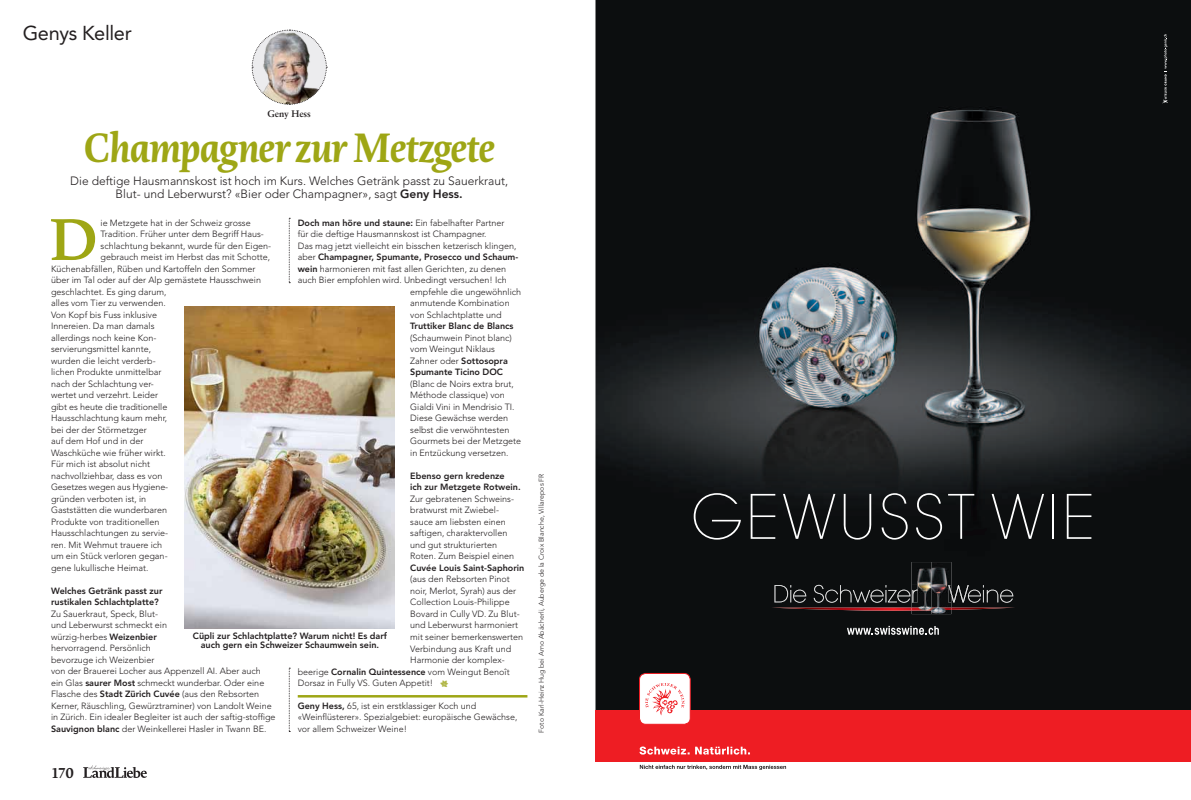
<style>
.page{position:relative;width:1191px;height:800px;background:#fff}
.page>*{position:absolute;margin:0;border:0;box-sizing:border-box;transform-origin:0 0}
.t1{font:600 57.6px "Novel Pro";color:#9ea615}
.t2{font:italic 700 40px "Novel Pro";letter-spacing:-.04em;color:#9ea615}
.t3{font:20px "Avenir LT Std";letter-spacing:-.015em;color:#231f20}
.t4{font:700 14px "Novel Pro";color:#231f20}
.t5{font:300 12px/13px "Avenir LT Std";color:#231f20;text-align:center}
.t6{font:700 9.5px "Sabon LT Std";color:#231f20}
.t7{font:300 9px/11.5px "Avenir LT Std";color:#231f20}
.t8{font:800 9px/11.5px "Avenir LT Std";color:#231f20}
.t9{font:300 7px "Avenir LT Std";color:#231f20}
.s1{font-weight:800}
.s2{font-weight:300}
.s3{font-family:"We Love Nature Blooms";font-weight:400;color:#b0b646}
</style>
<div class="page">
<img style="left:595px;top:0;width:596px;height:709px">
<svg style="left:1162px;top:34px;width:5px;height:70px"></svg>
<div style="left:595px;top:709px;width:596px;height:52px;background:#ee1d23"></div>
<svg style="left:639px;top:746px;width:50px;height:8px"></svg>
<svg style="left:695px;top:746px;width:55px;height:8px"></svg>
<svg style="left:640px;top:764px;width:146px;height:5px"></svg>
<div style="left:639px;top:673px;width:51px;height:51px;background:#fff;border-radius:6px"></div>
<div style="left:639px;top:673px;width:51px;height:51px;border:1px solid #ee1d23;border-radius:6px"></div>
<svg style="left:645px;top:683px;width:39px;height:32px"></svg>
<img style="left:911px;top:562px;width:40px;height:52px">
<svg style="left:771px;top:584px;width:244px;height:26px;background:#362d2e"></svg>
<svg style="left:847px;top:625px;width:92px;height:9px"></svg>
<svg style="left:693px;top:493px;width:48px;height:46px;background:#282a2b"></svg>
<svg style="left:750px;top:494px;width:25px;height:44px"></svg>
<svg style="left:783px;top:494px;width:52px;height:44px;background:#2f3132"></svg>
<svg style="left:843px;top:494px;width:28px;height:45px"></svg>
<svg style="left:881px;top:493px;width:26px;height:46px"></svg>
<svg style="left:916px;top:493px;width:26px;height:46px"></svg>
<svg style="left:948px;top:494px;width:26px;height:44px"></svg>
<svg style="left:991px;top:494px;width:53px;height:44px;background:#2d2f30"></svg>
<hr style="left:1052px;top:494px;width:2px;height:44px;background:#fff">
<svg style="left:1066px;top:494px;width:25px;height:44px"></svg>
<img style="left:251px;top:29px;width:76px;height:76px">
<svg style="left:83px;top:765px;width:64px;height:12px"></svg>
<svg style="left:289px;top:218px;width:1px;height:65px"></svg>
<svg style="left:289px;top:667px;width:1px;height:65px"></svg>
<img style="left:184px;top:306px;width:210px;height:322px">
<hr style="left:298px;top:695px;width:229px;height:2px;background:#9ea615">
<h3 class="t3" style="left:23px;top:21px;width:111px">Genys Keller</h3>
<p class="t6" style="left:267px;top:108px;width:45px">Geny Hess</p>
<h2 class="t2" style="left:83px;top:117px;width:414px">Champagner zur Metzgete</h2>
<h3 class="t5" style="left:70px;top:174px;width:439px">Die deftige Hausmannskost ist hoch im Kurs. Welches Getränk passt zu Sauerkraut,<br>Blut- und Leberwurst? «Bier oder Champagner», sagt <span class="s1">Geny Hess.</span></h3>
<h1 class="t1" style="left:47px;top:196px;width:53px">D</h1>
<p class="t7" style="left:100px;top:217px;width:152px">ie Metzgete hat in der Schweiz grosse</p>
<p class="t8" style="left:298px;top:217px;width:208px">Doch man höre und staune: <span class="s2">Ein fabelhafter Partner</span></p>
<p class="t7" style="left:298px;top:228px;width:190px">für die deftige Hausmannskost ist Champagner.</p>
<p class="t7" style="left:298px;top:240px;width:220px">Das mag jetzt vielleicht ein bisschen ketzerisch klingen,</p>
<p class="t8" style="left:298px;top:251px;width:222px"><span class="s2">aber</span> Champagner, Spumante, Prosecco und Schaum-</p>
<p class="t7" style="left:298px;top:263px;width:210px"><span class="s1">wein</span> harmonieren mit fast allen Gerichten, zu denen</p>
<p class="t7" style="left:298px;top:274px;width:210px">auch Bier empfohlen wird. Unbedingt versuchen! Ich</p>
<p class="t7" style="left:410px;top:286px;width:112px">empfehle die ungewöhnlich</p>
<p class="t7" style="left:410px;top:297px;width:101px">anmutende Kombination</p>
<p class="t7" style="left:410px;top:309px;width:93px">von Schlachtplatte und</p>
<p class="t8" style="left:410px;top:320px;width:105px">Truttiker Blanc de Blancs</p>
<p class="t7" style="left:410px;top:332px;width:103px">(Schaumwein Pinot blanc) vom Weingut Niklaus<br>Zahner oder <span class="s1">Sottosopra<br>Spumante Ticino DOC</span></p>
<p class="t7" style="left:410px;top:378px;width:113px">(Blanc de Noirs extra brut,<br>Méthode classique) von<br>Gialdi Vini in Mendrisio TI.<br>Diese Gewächse werden selbst die verwöhntesten<br>Gourmets bei der Metzgete in Entzückung versetzen.</p>
<p class="t8" style="left:410px;top:470px;width:112px">Ebenso gern kredenze<br>ich zur Metzgete Rotwein.</p>
<p class="t7" style="left:410px;top:493px;width:106px">Zur gebratenen Schweins&shy;bratwurst mit Zwiebel&shy;sauce am liebsten einen saftigen, charaktervollen und gut strukturierten<br>Roten. Zum Beispiel einen</p>
<p class="t8" style="left:410px;top:562px;width:116px">Cuvée Louis Saint-Saphorin</p>
<p class="t7" style="left:410px;top:573px;width:101px">(aus den Rebsorten Pinot</p>
<p class="t7" style="left:410px;top:585px;width:107px">noir, Merlot, Syrah) aus der</p>
<p class="t7" style="left:410px;top:596px;width:101px">Collection Louis-Philippe</p>
<p class="t7" style="left:410px;top:608px;width:111px">Bovard in Cully VD. Zu Blut-</p>
<p class="t7" style="left:410px;top:619px;width:109px">und Leberwurst harmoniert</p>
<p class="t7" style="left:410px;top:631px;width:114px">mit seiner bemerkenswerten</p>
<p class="t7" style="left:410px;top:642px;width:103px">Verbindung aus Kraft und</p>
<p class="t7" style="left:410px;top:654px;width:96px">Harmonie der komplex-</p>
<p class="t7" style="left:298px;top:665px;width:213px">beerige <span class="s1">Cornalin Quintessence</span> vom Weingut Benoît</p>
<p class="t7" style="left:298px;top:677px;width:153px">Dorsaz in Fully VS. Guten Appetit! <span class="s3">C</span></p>
<p class="t7" style="left:100px;top:228px;width:165px">Tradition. Früher unter dem Begriff Haus-</p>
<p class="t7" style="left:100px;top:240px;width:172px">schlachtung bekannt, wurde für den Eigen-</p>
<p class="t7" style="left:100px;top:251px;width:171px">gebrauch meist im Herbst das mit Schotte,</p>
<p class="t7" style="left:51px;top:263px;width:206px">Küchenabfällen, Rüben und Kartoffeln den Sommer</p>
<p class="t7" style="left:51px;top:274px;width:211px">über im Tal oder auf der Alp gemästete Hausschwein</p>
<p class="t7" style="left:51px;top:286px;width:117px">geschlachtet. Es ging darum,</p>
<p class="t7" style="left:51px;top:297px;width:116px">alles vom Tier zu verwenden.</p>
<p class="t7" style="left:51px;top:309px;width:108px">Von Kopf bis Fuss inklusive</p>
<p class="t7" style="left:51px;top:320px;width:105px">Innereien. Da man damals</p>
<p class="t7" style="left:51px;top:332px;width:107px">allerdings noch keine Kon-</p>
<p class="t7" style="left:51px;top:343px;width:102px">servierungsmittel kannte,</p>
<p class="t7" style="left:51px;top:355px;width:105px">wurden die leicht verderb-</p>
<p class="t7" style="left:51px;top:366px;width:112px">lichen Produkte unmittelbar</p>
<p class="t7" style="left:51px;top:378px;width:104px">nach der Schlachtung ver-</p>
<p class="t7" style="left:51px;top:389px;width:109px">wertet und verzehrt. Leider</p>
<p class="t7" style="left:51px;top:401px;width:118px">gibt es heute die traditionelle</p>
<p class="t7" style="left:51px;top:412px;width:118px">Hausschlachtung kaum mehr,</p>
<p class="t7" style="left:51px;top:424px;width:97px">bei der der Störmetzger</p>
<p class="t7" style="left:51px;top:435px;width:94px">auf dem Hof und in der</p>
<p class="t7" style="left:51px;top:447px;width:116px">Waschküche wie früher wirkt.</p>
<p class="t7" style="left:51px;top:458px;width:101px">Für mich ist absolut nicht</p>
<p class="t7" style="left:51px;top:470px;width:113px">nachvollziehbar, dass es von</p>
<p class="t7" style="left:51px;top:481px;width:118px">Gesetzes wegen aus Hygiene-</p>
<p class="t7" style="left:51px;top:493px;width:97px">gründen verboten ist, in</p>
<p class="t7" style="left:51px;top:504px;width:117px">Gaststätten die wunderbaren</p>
<p class="t7" style="left:51px;top:516px;width:110px">Produkte von traditionellen</p>
<p class="t7" style="left:51px;top:527px;width:119px">Hausschlachtungen zu servie-</p>
<p class="t7" style="left:51px;top:539px;width:113px">ren. Mit Wehmut trauere ich</p>
<p class="t7" style="left:51px;top:550px;width:117px">um ein Stück verloren gegan-</p>
<p class="t7" style="left:51px;top:562px;width:99px">gene lukullische Heimat.</p>
<p class="t8" style="left:51px;top:585px;width:113px">Welches Getränk passt zur rustikalen Schlachtplatte?</p>
<p class="t7" style="left:51px;top:608px;width:226px">Zu Sauerkraut, Speck, Blut-<br>und Leberwurst schmeckt ein<br>würzig-herbes <span class="s1">Weizenbier<br></span>hervorragend. Persönlich<br>bevorzuge ich Weizenbier<br>von der Brauerei Locher aus Appenzell AI. Aber auch<br>ein Glas <span class="s1">saurer Most</span> schmeckt wunderbar. Oder eine Flasche des <span class="s1">Stadt Zürich Cuvée</span> (aus den Rebsorten Kerner, Räuschling, Gewürztraminer) von Landolt Weine in Zürich. Ein idealer Begleiter ist auch der saftig-stoffige <span class="s1">Sauvignon blanc</span> der Weinkellerei Hasler in Twann BE.</p>
<p class="t8" style="left:193px;top:631px;width:196px;line-height:9.5px;text-align:center">Cüpli zur Schlachtplatte? Warum nicht! Es darf auch gern ein Schweizer Schaumwein sein.</p>
<p class="t7" style="left:298px;top:700px;width:221px"><span class="s1">Geny Hess,</span> 65, ist ein erstklassiger Koch und «Weinflüsterer». Spezialgebiet: europäische Gewächse, vor allem Schweizer Weine!</p>
<h3 class="t4" style="left:51px;top:761px;width:24px">170</h3>
<p class="t9" style="left:537px;top:732px;width:260px;rotate:-90deg">Foto Karl-Heinz Hug bei Arno Abächerli, Auberge de la Croix Blanche, Villarepos FR</p>
</div>
